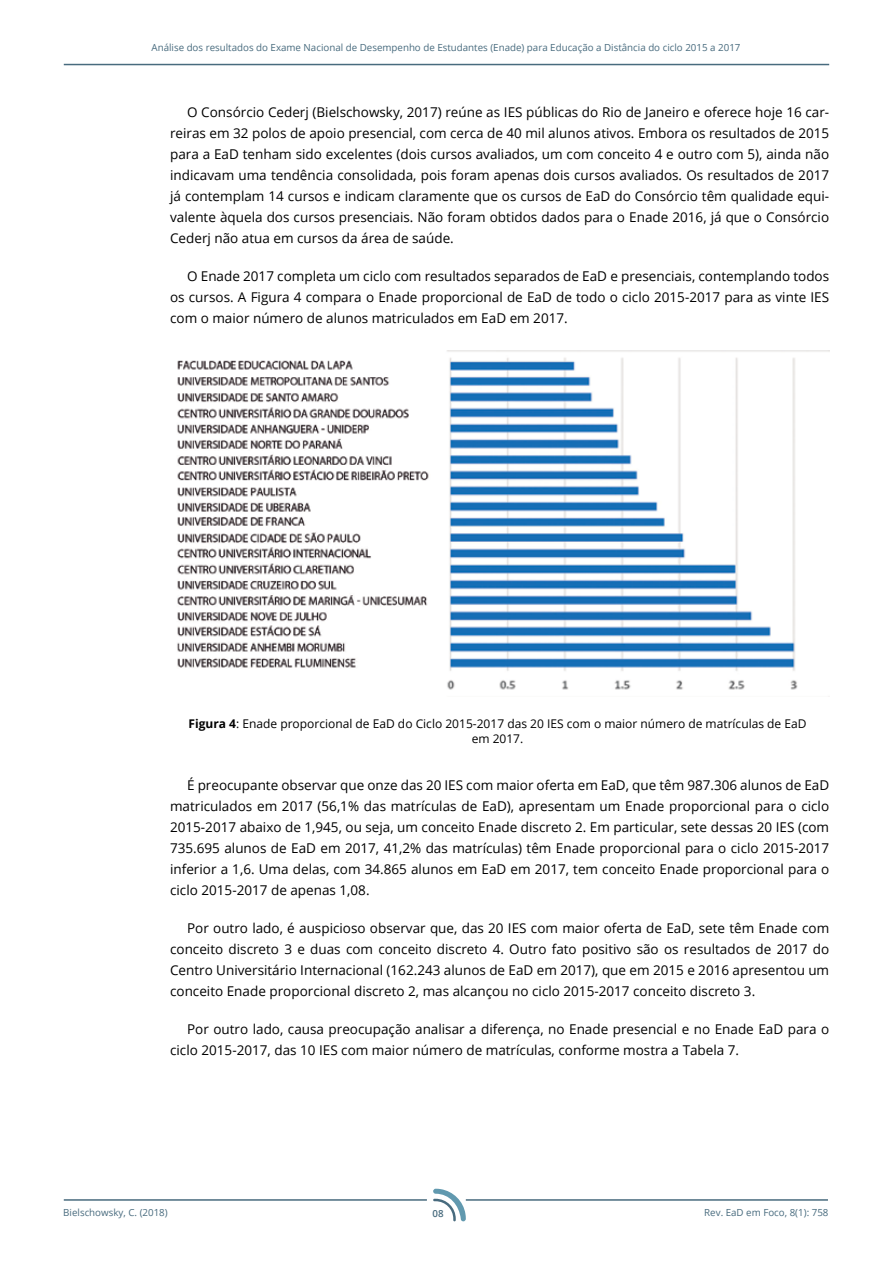
<style>
.page{position:relative;width:893px;height:1263px;background:#fff}
.page>*{position:absolute;margin:0;border:0;box-sizing:border-box;transform-origin:0 0}
.t1{font:13.5px/21px "Open Sans";color:#000;text-align:justify}
.t2{font:12px/15px "Open Sans";color:#000;text-align:center}
.t3{font:9.75px "Open Sans";color:#486b7e}
.t4{font:600 9.75px "Open Sans";color:#486b7e}
.s1{font-weight:700}
</style>
<div class="page">
<hr style="left:64px;top:64px;width:765px;height:1px;background:#486b7e">
<hr style="left:466px;top:1199px;width:362px;height:2px;background:#486b7e">
<svg style="left:433px;top:1189px;width:33px;height:32px"></svg>
<hr style="left:64px;top:1199px;width:363px;height:2px;background:#486b7e">
<img style="left:177px;top:351px;width:652px;height:339px">
<p class="t3" style="left:151px;top:41px;width:590px">Análise dos resultados do Exame Nacional de Desempenho de Estudantes (Enade) para Educação a Distância do ciclo 2015 a 2017</p>
<p class="t1" style="left:170px;top:101px;width:661px;text-indent:17px">O Consórcio Cederj (Bielschowsky, 2017) reúne as IES públicas do Rio de Janeiro e oferece hoje 16 car&shy;reiras em 32 polos de apoio presencial, com cerca de 40 mil alunos ativos. Embora os resultados de 2015 para a EaD tenham sido excelentes (dois cursos avaliados, um com conceito 4 e outro com 5), ainda não indicavam uma tendência consolidada, pois foram apenas dois cursos avaliados. Os resultados de 2017 já contemplam 14 cursos e indicam claramente que os cursos de EaD do Consórcio têm qualidade equi&shy;valente àquela dos cursos presenciais. Não foram obtidos dados para o Enade 2016, já que o Consórcio Cederj não atua em cursos da área de saúde.</p>
<p class="t1" style="left:170px;top:265px;width:661px;text-indent:17px">O Enade 2017 completa um ciclo com resultados separados de EaD e presenciais, contemplando todos os cursos. A Figura 4 compara o Enade proporcional de EaD de todo o ciclo 2015-2017 para as vinte IES com o maior número de alunos matriculados em EaD em 2017.</p>
<p class="t2" style="left:189px;top:716px;width:619px"><span class="s1">Figura 4</span>: Enade proporcional de EaD do Ciclo 2015-2017 das 20 IES com o maior número de matrículas de EaD em 2017.</p>
<p class="t1" style="left:170px;top:774px;width:661px;text-indent:17px">É preocupante observar que onze das 20 IES com maior oferta em EaD, que têm 987.306 alunos de EaD matriculados em 2017 (56,1% das matrículas de EaD), apresentam um Enade proporcional para o ciclo 2015-2017 abaixo de 1,945, ou seja, um conceito Enade discreto 2. Em particular, sete dessas 20 IES (com 735.695 alunos de EaD em 2017, 41,2% das matrículas) têm Enade proporcional para o ciclo 2015-2017 inferior a 1,6. Uma delas, com 34.865 alunos em EaD em 2017, tem conceito Enade proporcional para o ciclo 2015-2017 de apenas 1,08.</p>
<p class="t1" style="left:170px;top:917px;width:661px;text-indent:17px">Por outro lado, é auspicioso observar que, das 20 IES com maior oferta de EaD, sete têm Enade com conceito discreto 3 e duas com conceito discreto 4. Outro fato positivo são os resultados de 2017 do Centro Universitário Internacional (162.243 alunos de EaD em 2017), que em 2015 e 2016 apresentou um conceito Enade proporcional discreto 2, mas alcançou no ciclo 2015-2017 conceito discreto 3.</p>
<p class="t1" style="left:170px;top:1018px;width:661px;text-indent:17px">Por outro lado, causa preocupação analisar a diferença, no Enade presencial e no Enade EaD para o ciclo 2015-2017, das 10 IES com maior número de matrículas, conforme mostra a Tabela 7.</p>
<p class="t3" style="left:63px;top:1206px;width:106px">Bielschowsky, C. (2018)</p>
<p class="t3" style="left:704px;top:1206px;width:126px">Rev. EaD em Foco, 8(1): 758</p>
<p class="t4" style="left:432px;top:1207px;width:13px">08</p>
</div>
